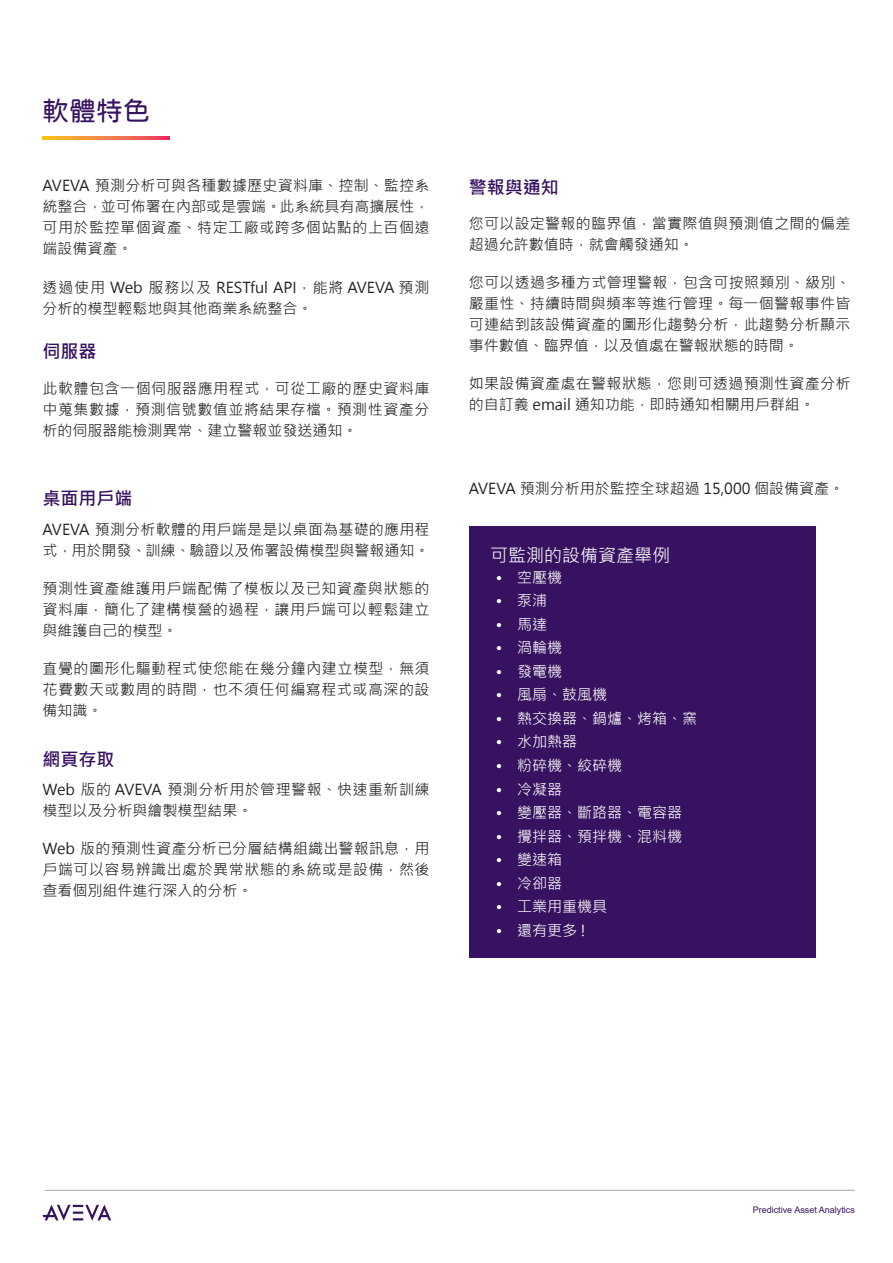
<style>
.page{position:relative;width:893px;height:1263px;background:#fff}
.page>*{position:absolute;margin:0;border:0;box-sizing:border-box;transform-origin:0 0}
.t1{font:27px "jf openhuninn 1.0";color:#371260}
.t2{font:700 18px "Microsoft Jheng Hei";color:#371260}
.t3{font:18px "Microsoft Jheng Hei";color:#fff}
.t4{font:15px/21px "Microsoft Jheng Hei";letter-spacing:.02em;color:#231f20;text-align:justify}
.t5{font:15px/21px "Microsoft Jheng Hei";color:#231f20}
.t6{font:15px "Microsoft Jheng Hei";color:#fff}
.t7{font:9px "Arial";color:#371260}
</style>
<div class="page">
<hr style="left:45px;top:1190px;width:810px;height:1px;background:#a3a7a9">
<svg style="left:42px;top:1205px;width:69px;height:15px"></svg>
<svg style="left:42px;top:136px;width:128px;height:3px"></svg>
<div style="left:469px;top:526px;width:346px;height:431px;background:#371260"></div>
<h1 class="t1" style="left:42px;top:93px;width:110px">軟體特色</h1>
<p class="t4" style="left:43px;top:175px;width:389px">AVEVA 預測分析可與各種數據歷史資料庫、控制、監控系統整合，並可佈署在內部或是雲端。此系統具有高擴展性，可用於監控單個資產、特定工廠或跨多個站點的上百個遠端設備資產。</p>
<p class="t5" style="left:43px;top:276px;width:388px">透過使用 Web 服務以及 RESTful API，能將 AVEVA 預測分析的模型輕鬆地與其他商業系統整合。</p>
<p class="t2" style="left:43px;top:340px;width:55px">伺服器</p>
<p class="t4" style="left:43px;top:378px;width:389px">此軟體包含一個伺服器應用程式，可從工廠的歷史資料庫中蒐集數據，預測信號數值並將結果存檔。預測性資產分析的伺服器能檢測異常、建立警報並發送通知。</p>
<p class="t2" style="left:43px;top:487px;width:91px">桌面用戶端</p>
<p class="t5" style="left:43px;top:519px;width:389px">AVEVA 預測分析軟體的用戶端是是以桌面為基礎的應用程式，用於開發、訓練、驗證以及佈署設備模型與警報通知。</p>
<p class="t4" style="left:43px;top:578px;width:388px">預測性資產維護用戶端配備了模板以及已知資產與狀態的資料庫，簡化了建構模營的過程，讓用戶端可以輕鬆建立與維護自己的模型。</p>
<p class="t4" style="left:43px;top:658px;width:389px">直覺的圖形化驅動程式使您能在幾分鐘內建立模型，無須花費數天或數周的時間，也不須任何編寫程式或高深的設備知識。</p>
<p class="t2" style="left:43px;top:748px;width:73px">網頁存取</p>
<p class="t5" style="left:43px;top:779px;width:388px">Web 版的 AVEVA 預測分析用於管理警報、快速重新訓練模型以及分析與繪製模型結果。</p>
<p class="t4" style="left:43px;top:838px;width:389px">Web 版的預測性資產分析已分層結構組織出警報訊息，用戶端可以容易辨識出處於異常狀態的系統或是設備，然後查看個別組件進行深入的分析。</p>
<p class="t2" style="left:469px;top:176px;width:91px">警報與通知</p>
<p class="t4" style="left:469px;top:213px;width:383px">您可以設定警報的臨界值，當實際值與預測值之間的偏差超過允許數值時，就會觸發通知。</p>
<p class="t4" style="left:469px;top:272px;width:383px">您可以透過多種方式管理警報，包含可按照類別、級別、嚴重性、持續時間與頻率等進行管理。每一個警報事件皆可連結到該設備資產的圖形化趨勢分析，此趨勢分析顯示事件數值、臨界值，以及值處在警報狀態的時間。</p>
<p class="t4" style="left:469px;top:373px;width:383px">如果設備資產處在警報狀態，您則可透過預測性資產分析的自訂義 email 通知功能，即時通知相關用戶群組。</p>
<p class="t5" style="left:469px;top:478px;width:377px">AVEVA 預測分析用於監控全球超過 15,000 個設備資產。</p>
<p class="t3" style="left:490px;top:544px;width:181px">可監測的設備資產舉例</p>
<p class="t6" style="left:496px;top:568px;width:68px">• 空壓機</p>
<p class="t6" style="left:496px;top:591px;width:53px">• 泵浦</p>
<p class="t6" style="left:496px;top:615px;width:53px">• 馬達</p>
<p class="t6" style="left:496px;top:638px;width:68px">• 渦輪機</p>
<p class="t6" style="left:496px;top:662px;width:68px">• 發電機</p>
<p class="t6" style="left:496px;top:685px;width:113px">• 風扇、鼓風機</p>
<p class="t6" style="left:496px;top:709px;width:203px">• 熱交換器、鍋爐、烤箱、窯</p>
<p class="t6" style="left:496px;top:732px;width:83px">• 水加熱器</p>
<p class="t6" style="left:496px;top:756px;width:128px">• 粉碎機、絞碎機</p>
<p class="t6" style="left:496px;top:779px;width:68px">• 冷凝器</p>
<p class="t6" style="left:496px;top:803px;width:188px">• 變壓器、斷路器、電容器</p>
<p class="t6" style="left:496px;top:827px;width:188px">• 攪拌器、預拌機、混料機</p>
<p class="t6" style="left:496px;top:850px;width:68px">• 變速箱</p>
<p class="t6" style="left:496px;top:874px;width:68px">• 冷卻器</p>
<p class="t6" style="left:496px;top:897px;width:113px">• 工業用重機具</p>
<p class="t6" style="left:496px;top:921px;width:91px">• 還有更多 !</p>
<p class="t7" style="left:753px;top:1203px;width:104px">Predictive Asset Analytics</p>
</div>
